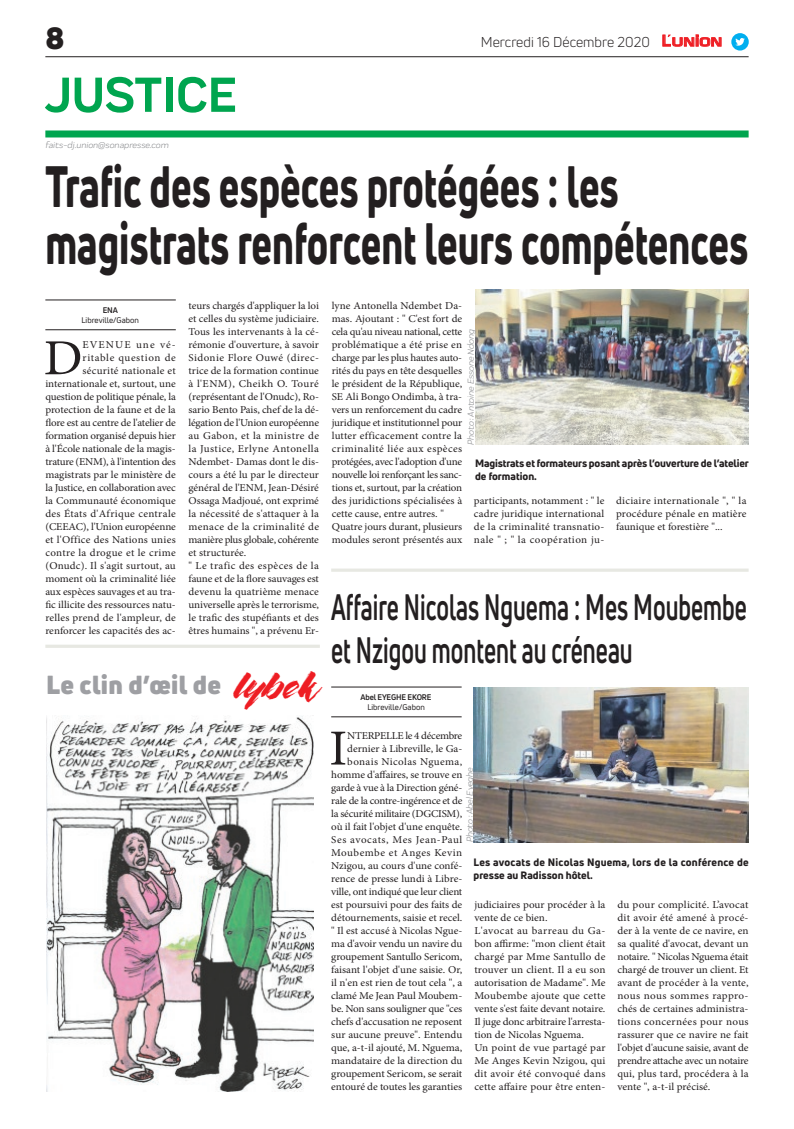
<style>
.page{position:relative;width:794px;height:1129px;background:#fff}
.page>*{position:absolute;margin:0;border:0;box-sizing:border-box;transform-origin:0 0}
.t1{font:800 57px/57px "Uni Neue";color:#231f20;scale:.68 1}
.t2{font:700 51px "Praktika";color:#00a54f}
.t3{font:50.5px "Minion Pro";color:#231f20;scale:1.05 1}
.t4{font:700 36px/43.2px "Uni Neue";color:#231f20;scale:.64 1}
.t5{font:900 30px "Uni Neue";color:#231f20}
.t6{font:900 25.6px "Uni Neue";letter-spacing:.01em;color:#9e9fa3}
.t7{font:14px "Uni Neue";color:#231f20}
.t8{font:10.5px/13px "Minion Pro";letter-spacing:-.005em;color:#231f20;text-align:right;scale:1.05 1}
.t9{font:10.5px/13px "Minion Pro";letter-spacing:-.005em;color:#231f20;scale:1.06 1}
.t10{font:800 10.5px/12.6px "Uni Neue";color:#231f20}
.t11{font:italic 9px "Praktika";color:#818386}
.t12{font:8px "Uni Neue";color:#231f20}
.t13{font:700 8px "Uni Neue";letter-spacing:-.02em;color:#231f20}
.s1{font-family:"Eurostile";font-weight:600;font-size:14.9px;color:#ee1d23}
.s2{font-family:"Eurostile";font-weight:600;font-size:11.4px;color:#ee1d23}
.s3{font-family:"The Flower City";font-weight:400;font-size:40.3px;color:#ee1d23}
</style>
<div class="page">
<div style="left:45px;top:130px;width:703px;height:7px;background:#00a54f"></div>
<hr style="left:45px;top:56px;width:703px;height:1px;background:#231f20">
<svg style="left:662px;top:34px;width:60px;height:13px"></svg>
<div style="left:731px;top:33px;width:17px;height:18px;background:#00aeef;border-radius:50%"></div>
<svg style="left:735px;top:38px;width:10px;height:8px"></svg>
<hr style="left:45px;top:644px;width:275px;height:3px;background:#e7e8e2">
<img style="left:46px;top:715px;width:267px;height:376px">
<hr style="left:45px;top:329px;width:131px;height:1px;background:#231f20">
<hr style="left:45px;top:300px;width:131px;height:1px;background:#231f20">
<hr style="left:331px;top:716px;width:130px;height:1px;background:#231f20">
<hr style="left:331px;top:686px;width:130px;height:1px;background:#231f20">
<img style="left:475px;top:289px;width:273px;height:156px">
<img style="left:473px;top:687px;width:275px;height:155px">
<hr style="left:331px;top:568px;width:417px;height:3px;background:#e7e8e2">
<h3 class="t5" style="left:45px;top:17px;width:21px">8</h3>
<h2 class="t2" style="left:45px;top:54px;width:193px">JUSTICE</h2>
<p class="t11" style="left:45px;top:139px;width:125px">faits-dj.union@sonapresse.com</p>
<h3 class="t7" style="left:481px;top:33px;width:243px">Mercredi 16 Décembre 2020 <span class="s1">L</span><span class="s2">UNION</span></h3>
<h1 class="t1" style="left:45px;top:157px;width:1035px">Trafic des espèces protégées : les magistrats renforcent leurs compétences</h1>
<p class="t13" style="left:103px;top:305px;width:17px">ENA</p>
<p class="t12" style="left:82px;top:315px;width:59px">Libreville/Gabon</p>
<p class="t8" style="left:189px;top:299px;width:126px;text-align:left">teurs chargés d'appliquer la loi et celles du système judiciaire.<br>Tous les intervenants à la cé&shy;rémonie d'ouverture, à savoir<br>Sidonie Flore Ouwé (direc&shy;trice de la formation continue à l'ENM), Cheikh O. Touré (représentant de l'Onudc), Ro&shy;sario Bento Pais, chef de la dé&shy;légation de l'Union européenne au Gabon, et la ministre de la Justice, Erlyne Antonella<br>Ndembet- Damas dont le dis&shy;cours a été lu par le directeur général de l'ENM, Jean-Désiré<br>Ossaga Madjoué, ont exprimé la nécessité de s'attaquer à la menace de la criminalité de manière plus globale, cohérente et structurée.<br>" Le trafic des espèces de la faune et de la flore sauvages est devenu la quatrième menace universelle après le terrorisme, le trafic des stupéfiants et des êtres humains ", a prévenu Er-</p>
<p class="t8" style="left:332px;top:299px;width:126px;text-align:left">lyne Antonella Ndembet Da&shy;mas. Ajoutant : " C'est fort de cela qu'au niveau national, cette problématique a été prise en charge par les plus hautes auto&shy;rités du pays en tête desquelles le président de la République,<br>SE Ali Bongo Ondimba, à tra&shy;vers un renforcement du cadre juridique et institutionnel pour lutter efficacement contre la criminalité liée aux espèces protégées, avec l'adoption d'une nouvelle loi renforçant les sanc&shy;tions et, surtout, par la création des juridictions spécialisées à cette cause, entre autres. "<br>Quatre jours durant, plusieurs modules seront présentés aux</p>
<p class="t11" style="left:464px;top:445px;width:118px;rotate:-90deg">Photo : Antoine Essone Ndong</p>
<p class="t8" style="left:45px;top:338px;width:126px">EVENUE une vé-<br>ritable question de sécurité nationale et internationale et, surtout, une question de politique pénale, la protection de la faune et de la flore est au centre de l'atelier de formation organisé depuis hier à l'École nationale de la magis&shy;trature (ENM), à l'intention des magistrats par le ministère de la Justice, en collaboration avec la Communauté économique des États d'Afrique centrale (CEEAC), l'Union européenne et l'Office des Nations unies contre la drogue et le crime (Onudc). Il s'agit surtout, au moment où la criminalité liée aux espèces sauvages et au tra&shy;fic illicite des ressources natu&shy;relles prend de l'ampleur, de renforcer les capacités des ac-</p>
<h3 class="t3" style="left:44px;top:324px;width:39px">D</h3>
<p class="t10" style="left:475px;top:457px;width:275px">Magistrats et formateurs posant après l’ouverture de l’atelier de formation.</p>
<p class="t8" style="left:474px;top:494px;width:126px;text-align:justify">participants, notamment : " le cadre juridique international de la criminalité transnatio&shy;nale " ; " la coopération ju-</p>
<p class="t8" style="left:616px;top:494px;width:126px;text-align:justify">diciaire internationale ", " la procédure pénale en matière faunique et forestière "...</p>
<h3 class="t4" style="left:331px;top:584px;width:651px">Affaire Nicolas Nguema : Mes Moubembe et Nzigou montent au créneau</h3>
<p class="t13" style="left:361px;top:692px;width:72px">Abel EYEGHE EKORE</p>
<p class="t12" style="left:367px;top:702px;width:59px">Libreville/Gabon</p>
<h3 class="t6" style="left:46px;top:667px;width:271px">Le clin d’œil de <span class="s3">lybek</span></h3>
<p class="t8" style="left:331px;top:728px;width:126px">NTERPELLE le 4 décembre dernier à Libreville, le Ga&shy;bonais Nicolas Nguema, homme d'affaires, se trouve en garde à vue à la Direction géné&shy;rale de la contre-ingérence et de la sécurité militaire (DGCISM), où il fait l'objet d'une enquête.<br>Ses avocats, Mes Jean-Paul<br>Moubembe et Anges Kevin<br>Nzigou, au cours d'une confé&shy;rence de presse lundi à Libre&shy;ville, ont indiqué que leur client est poursuivi pour des faits de détournements, saisie et recel. " Il est accusé à Nicolas Ngue&shy;ma d'avoir vendu un navire du groupement Santullo Sericom, faisant l'objet d'une saisie. Or, il n'en est rien de tout cela ", a clamé Me Jean Paul Moubem&shy;be. Non sans souligner que "ces chefs d'accusation ne reposent sur aucune preuve". Entendu que, a-t-il ajouté, M. Nguema, mandataire de la direction du groupement Sericom, se serait entouré de toutes les garanties</p>
<h3 class="t3" style="left:329px;top:714px;width:19px">I</h3>
<p class="t11" style="left:463px;top:842px;width:77px;rotate:-90deg">Photo : Abel Eyeghe</p>
<p class="t10" style="left:473px;top:855px;width:276px">Les avocats de Nicolas Nguema, lors de la conférence de presse au Radisson hôtel.</p>
<p class="t9" style="left:474px;top:897px;width:125px">judiciaires pour procéder à la vente de ce bien.<br>L'avocat au barreau du Ga&shy;bon affirme: "mon client était chargé par Mme Santullo de trouver un client. Il a eu son autorisation de Madame". Me<br>Moubembe ajoute que cette vente s'est faite devant notaire.<br>Il juge donc arbitraire l'arresta&shy;tion de Nicolas Nguema.<br>Un point de vue partagé par<br>Me Anges Kevin Nzigou, qui dit avoir été convoqué dans cette affaire pour être enten-</p>
<p class="t9" style="left:617px;top:897px;width:125px;text-align:justify">du pour complicité. L’avocat dit avoir été amené à procé&shy;der à la vente de ce navire, en sa qualité d'avocat, devant un notaire. " Nicolas Nguema était chargé de trouver un client. Et avant de procéder à la vente, nous nous sommes rappro&shy;chés de certaines administra&shy;tions concernées pour nous rassurer que ce navire ne fait l'objet d'aucune saisie, avant de prendre attache avec un notaire qui, plus tard, procédera à la vente ", a-t-il précisé.</p>
</div>
